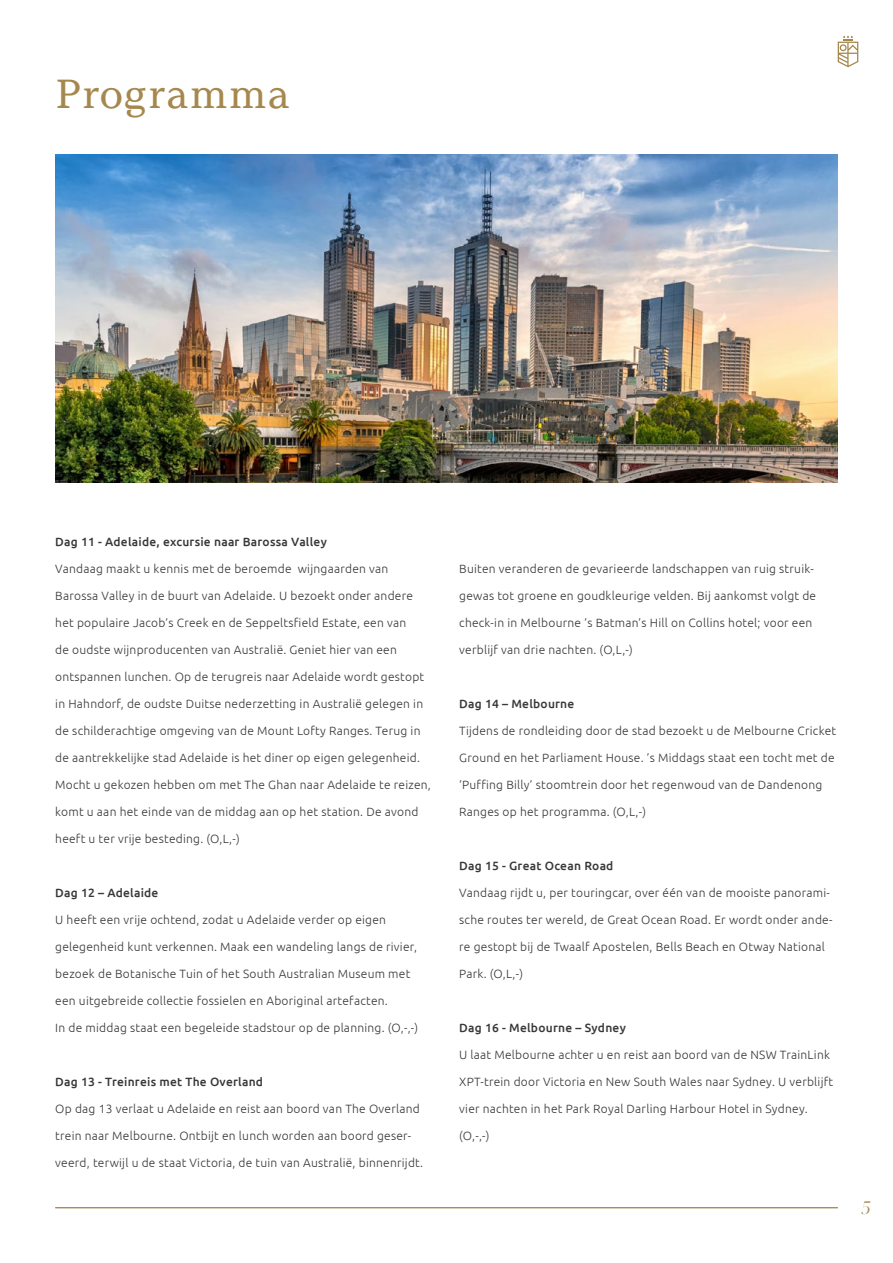
<style>
.page{position:relative;width:893px;height:1263px;background:#fff}
.page>*{position:absolute;margin:0;border:0;box-sizing:border-box;transform-origin:0 0}
.t1{font:40.5px "Argesta Text";color:#a5884e}
.t2{font:italic 18px "Argesta Hairline";color:#a5884e}
.t3{font:300 12px "Ubuntu";letter-spacing:.02em;color:#383837}
.t4{font:500 12px "Ubuntu";letter-spacing:.02em;color:#383837}
</style>
<div class="page">
<hr style="left:55px;top:1207px;width:783px;height:1px;background:#a5884e">
<svg style="left:838px;top:36px;width:20px;height:31px"></svg>
<img style="left:55px;top:154px;width:783px;height:329px">
<h1 class="t1" style="left:55px;top:69px;width:237px">Programma</h1>
<p class="t4" style="left:55px;top:534px;width:273px">Dag 11 - Adelaide, excursie naar Barossa Valley</p>
<p class="t3" style="left:55px;top:561px;width:335px">Vandaag maakt u kennis met de beroemde wijngaarden van</p>
<p class="t3" style="left:55px;top:588px;width:359px">Barossa Valley in de buurt van Adelaide. U bezoekt onder andere</p>
<p class="t3" style="left:55px;top:615px;width:352px">het populaire Jacob’s Creek en de Seppeltsfield Estate, een van</p>
<p class="t3" style="left:55px;top:642px;width:343px">de oudste wijnproducenten van Australië. Geniet hier van een</p>
<p class="t3" style="left:55px;top:669px;width:370px">ontspannen lunchen. Op de terugreis naar Adelaide wordt gestopt</p>
<p class="t3" style="left:55px;top:696px;width:369px">in Hahndorf, de oudste Duitse nederzetting in Australië gelegen in</p>
<p class="t3" style="left:55px;top:723px;width:367px">de schilderachtige omgeving van de Mount Lofty Ranges. Terug in</p>
<p class="t3" style="left:55px;top:750px;width:366px">de aantrekkelijke stad Adelaide is het diner op eigen gelegenheid.</p>
<p class="t3" style="left:55px;top:777px;width:377px">Mocht u gekozen hebben om met The Ghan naar Adelaide te reizen,</p>
<p class="t3" style="left:55px;top:804px;width:365px">komt u aan het einde van de middag aan op het station. De avond</p>
<p class="t3" style="left:55px;top:831px;width:186px">heeft u ter vrije besteding. (O,L,-)</p>
<p class="t4" style="left:55px;top:885px;width:105px">Dag 12 – Adelaide</p>
<p class="t3" style="left:55px;top:912px;width:332px">U heeft een vrije ochtend, zodat u Adelaide verder op eigen</p>
<p class="t3" style="left:55px;top:939px;width:363px">gelegenheid kunt verkennen. Maak een wandeling langs de rivier,</p>
<p class="t3" style="left:55px;top:966px;width:357px">bezoek de Botanische Tuin of het South Australian Museum met</p>
<p class="t3" style="left:55px;top:993px;width:334px">een uitgebreide collectie fossielen en Aboriginal artefacten.</p>
<p class="t3" style="left:55px;top:1020px;width:364px">In de middag staat een begeleide stadstour op de planning. (O,-,-)</p>
<p class="t4" style="left:55px;top:1074px;width:209px">Dag 13 - Treinreis met The Overland</p>
<p class="t3" style="left:55px;top:1101px;width:366px">Op dag 13 verlaat u Adelaide en reist aan boord van The Overland</p>
<p class="t3" style="left:55px;top:1128px;width:357px">trein naar Melbourne. Ontbijt en lunch worden aan boord geser-</p>
<p class="t3" style="left:55px;top:1155px;width:369px">veerd, terwijl u de staat Victoria, de tuin van Australië, binnenrijdt.</p>
<p class="t3" style="left:459px;top:561px;width:356px">Buiten veranderen de gevarieerde landschappen van ruig struik-</p>
<p class="t3" style="left:459px;top:588px;width:358px">gewas tot groene en goudkleurige velden. Bij aankomst volgt de</p>
<p class="t3" style="left:459px;top:615px;width:355px">check-in in Melbourne ’s Batman’s Hill on Collins hotel; voor een</p>
<p class="t3" style="left:459px;top:642px;width:175px">verblijf van drie nachten. (O,L,-)</p>
<p class="t4" style="left:459px;top:696px;width:117px">Dag 14 – Melbourne</p>
<p class="t3" style="left:459px;top:723px;width:378px">Tijdens de rondleiding door de stad bezoekt u de Melbourne Cricket</p>
<p class="t3" style="left:459px;top:750px;width:377px">Ground en het Parliament House. ’s Middags staat een tocht met de</p>
<p class="t3" style="left:459px;top:777px;width:365px">‘Puffing Billy’ stoomtrein door het regenwoud van de Dandenong</p>
<p class="t3" style="left:459px;top:804px;width:188px">Ranges op het programma. (O,L,-)</p>
<p class="t4" style="left:459px;top:858px;width:156px">Dag 15 - Great Ocean Road</p>
<p class="t3" style="left:459px;top:885px;width:372px">Vandaag rijdt u, per touringcar, over één van de mooiste panorami-</p>
<p class="t3" style="left:459px;top:912px;width:375px">sche routes ter wereld, de Great Ocean Road. Er wordt onder ande-</p>
<p class="t3" style="left:459px;top:939px;width:367px">re gestopt bij de Twaalf Apostelen, Bells Beach en Otway National</p>
<p class="t3" style="left:459px;top:966px;width:65px">Park. (O,L,-)</p>
<p class="t4" style="left:459px;top:1020px;width:168px">Dag 16 - Melbourne – Sydney</p>
<p class="t3" style="left:459px;top:1047px;width:372px">U laat Melbourne achter u en reist aan boord van de NSW TrainLink</p>
<p class="t3" style="left:459px;top:1074px;width:375px">XPT-trein door Victoria en New South Wales naar Sydney. U verblijft</p>
<p class="t3" style="left:459px;top:1101px;width:350px">vier nachten in het Park Royal Darling Harbour Hotel in Sydney.</p>
<p class="t3" style="left:459px;top:1128px;width:32px">(O,-,-)</p>
<h2 class="t2" style="left:860px;top:1197px;width:12px">5</h2>
</div>
